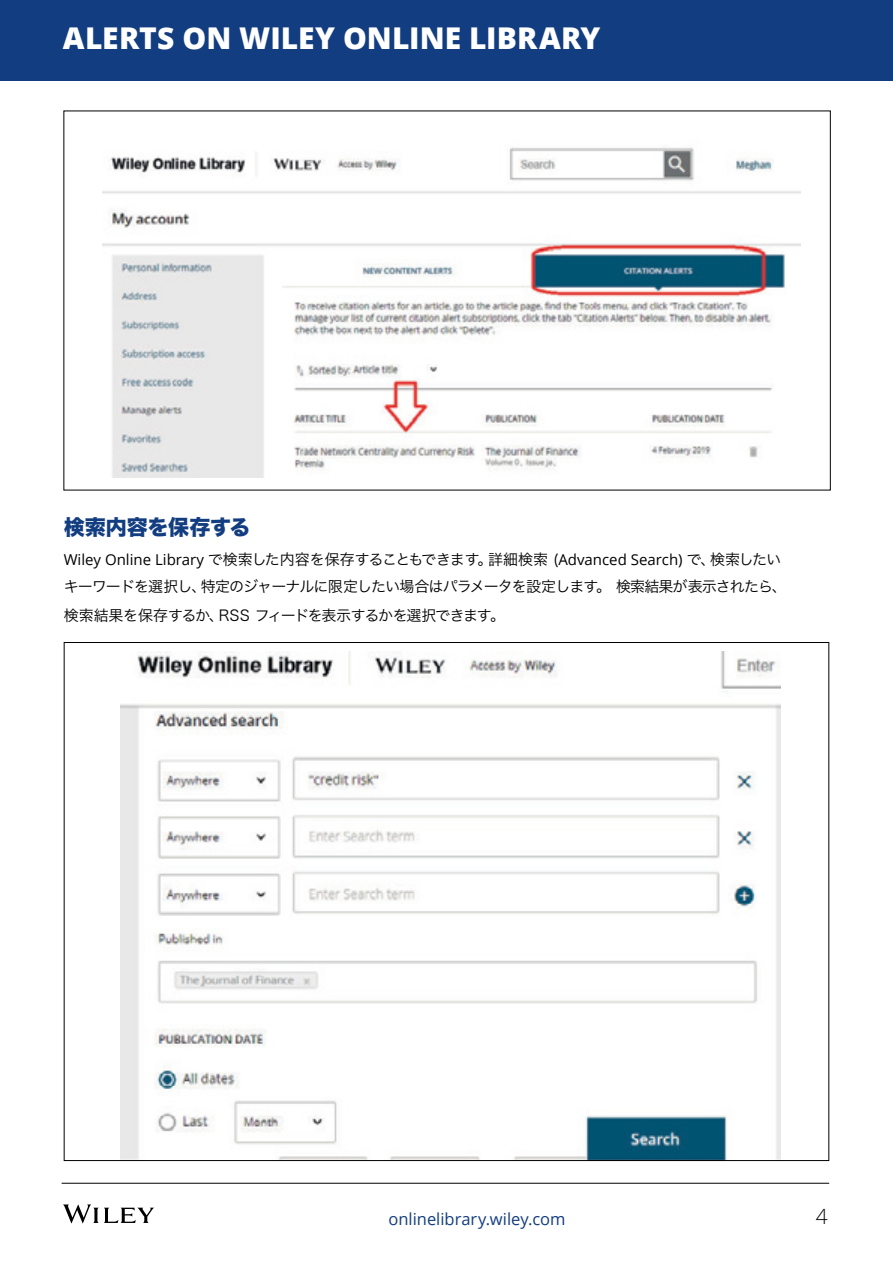
<style>
.page{position:relative;width:893px;height:1263px;background:#fff}
.page>*{position:absolute;margin:0;border:0;box-sizing:border-box;transform-origin:0 0}
.t1{font:800 30px "Open Sans";color:#fff}
.Body_copy{font:21px "Hira Kaku Std W8";letter-spacing:-.01em;color:#123d80}
.t2{font:300 21px "Open Sans";color:#000}
.t3{font:16.5px "Open Sans";color:#123d80}
.Body_copy-2{font:15px/27.3px "Hira Kaku Pro W3";letter-spacing:-.06em;color:#000}
.Body_copy-3{font:15px "Hira Kaku Pro W3";letter-spacing:-.025em;color:#000}
.s1{font-family:"Open Sans"}
</style>
<div class="page">
<svg style="left:63px;top:1204px;width:91px;height:19px"></svg>
<hr style="left:62px;top:1183px;width:767px;height:1px;background:#000">
<div style="left:0;top:0;width:893px;height:81px;background:#123d80"></div>
<img style="left:102px;top:147px;width:699px;height:330px">
<img style="left:121px;top:652px;width:659px;height:507px">
<h1 class="t1" style="left:63px;top:15px;width:539px">ALERTS ON WILEY ONLINE LIBRARY</h1>
<p class="Body_copy" style="left:64px;top:515px;width:188px">検索内容を保存する</p>
<p class="Body_copy-2" style="left:64px;top:545px;width:724px"><span class="s1">Wiley Online Library</span> で検索した内容を保存することもできます。詳細検索 (<span class="s1">Advanced Search)</span> で、検索したいキーワードを選択し、特定のジャーナルに限定したい場合はパラメータを設定します。検索結果が表示されたら、</p>
<p class="Body_copy-3" style="left:64px;top:602px;width:443px">検索結果を保存するか、RSS フィードを表示するかを選択できます。</p>
<p class="t3" style="left:388px;top:1207px;width:179px">onlinelibrary.wiley.com</p>
<h2 class="t2" style="left:816px;top:1201px;width:13px">4</h2>
</div>
